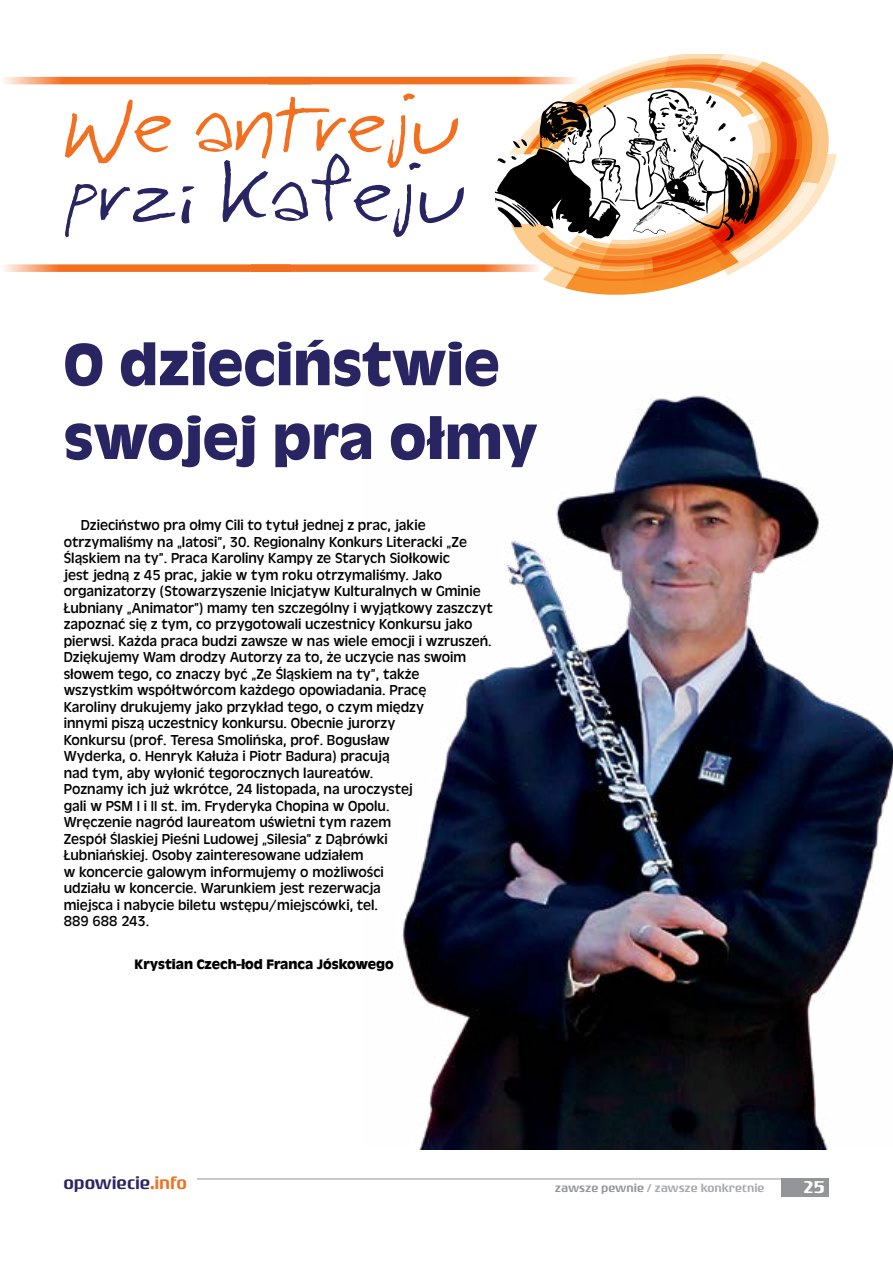
<style>
.page{position:relative;width:893px;height:1263px;background:#fff}
.page>*{position:absolute;margin:0;border:0;box-sizing:border-box;transform-origin:0 0}
.t1{font:700 61.5px/73.8px "Antique Oli TOT";color:#282562}
.t2{font:500 18px "Rogue Sans Ext";color:#282562}
.t3{font:500 18px "Rogue Sans Ext";color:#fff}
.t4{font:15px/16.5px "Antique Oli TOT";color:#000}
.t5{font:700 14.25px "Antique Oli TOT";color:#000}
.t6{font:500 12px "Rogue Sans Ext";color:#a7a9ac}
.s1{color:#f36f20}
.s2{color:#939598}
</style>
<div class="page">
<div style="left:782px;top:1178px;width:47px;height:18px;background:#939598"></div>
<hr style="left:197px;top:1178px;width:632px;height:1px;background:#939598">
<img style="left:402px;top:395px;width:491px;height:754px">
<svg style="left:4px;top:77px;width:264px;height:7px;background:#f47e37"></svg>
<div style="left:268px;top:77px;width:310px;height:7px;background:#f36f20"></div>
<svg style="left:4px;top:264px;width:247px;height:8px;background:#f48644"></svg>
<div style="left:251px;top:264px;width:290px;height:8px;background:#f36f20"></div>
<svg style="left:65px;top:94px;width:399px;height:143px"></svg>
<svg style="left:182px;top:186px;width:12px;height:6px"></svg>
<svg style="left:495px;top:54px;width:342px;height:241px"></svg>
<h1 class="t1" style="left:64px;top:328px;width:475px">O dzieciństwie swojej pra ołmy</h1>
<p class="t4" style="left:64px;top:517px;width:431px;text-indent:17px">Dzieciństwo pra ołmy Cili to tytuł jednej z prac, jakie otrzymaliśmy na „latosi”, 30. Regionalny Konkurs Literacki „Ze Śląskiem na ty”. Praca Karoliny Kampy ze Starych Siołkowic<br>jest jedną z 45 prac, jakie w tym roku otrzymaliśmy. Jako organizatorzy (Stowarzyszenie Inicjatyw Kulturalnych w Gminie Łubniany „Animator”) mamy ten szczególny i wyjątkowy zaszczyt zapoznać się z tym, co przygotowali uczestnicy Konkursu jako pierwsi. Każda praca budzi zawsze w nas wiele emocji i wzruszeń.<br>Dziękujemy Wam drodzy Autorzy za to, że uczycie nas swoim słowem tego, co znaczy być „Ze Śląskiem na ty”, także<br>wszystkim współtwórcom każdego opowiadania. Pracę<br>Karoliny drukujemy jako przykład tego, o czym między<br>innymi piszą uczestnicy konkursu. Obecnie jurorzy<br>Konkursu (prof. Teresa Smolińska, prof. Bogusław<br>Wyderka, o. Henryk Kałuża i Piotr Badura) pracują<br>nad tym, aby wyłonić tegorocznych laureatów.<br>Poznamy ich już wkrótce, 24 listopada, na uroczystej<br>gali w PSM I i II st. im. Fryderyka Chopina w Opolu.<br>Wręczenie nagród laureatom uświetni tym razem<br>Zespół Ślaskiej Pieśni Ludowej „Silesia” z Dąbrówki<br>Łubniańskiej. Osoby zainteresowane udziałem<br>w koncercie galowym informujemy o możliwości<br>udziału w koncercie. Warunkiem jest rezerwacja<br>miejsca i nabycie biletu wstępu/miejscówki, tel.<br>889 688 243.</p>
<p class="t5" style="left:134px;top:956px;width:261px">Krystian Czech-łod Franca Jóskowego</p>
<p class="t2" style="left:63px;top:1172px;width:125px">opowiecie<span class="s1">.info</span></p>
<p class="t6" style="left:555px;top:1181px;width:211px"><span class="s2">zawsze pewnie</span> / zawsze konkretnie</p>
<p class="t3" style="left:804px;top:1176px;width:23px">25</p>
</div>
